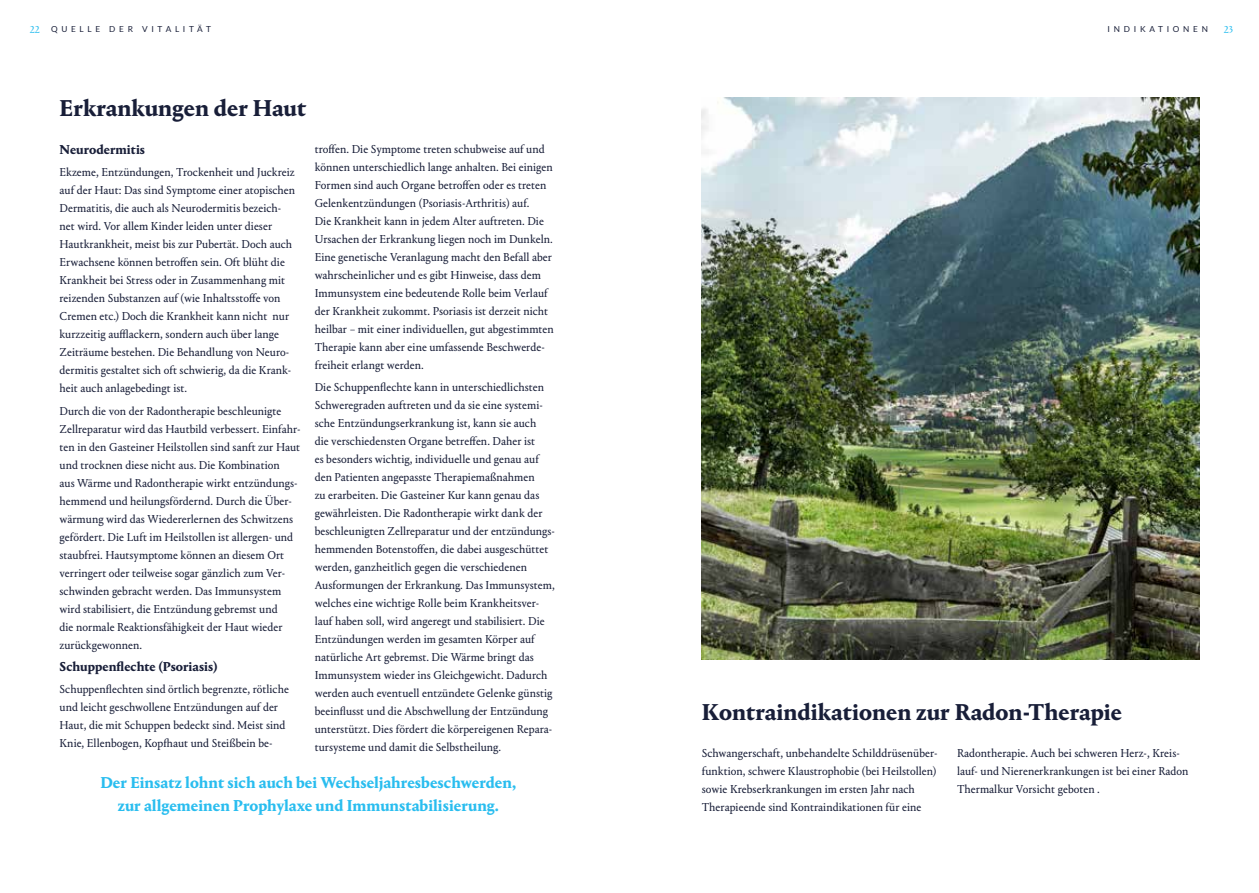
<style>
.page{position:relative;width:1259px;height:893px;background:#fff}
.page>*{position:absolute;margin:0;border:0;box-sizing:border-box;transform-origin:0 0}
.t1{font:700 24px "Portrait Text";color:#181e38}
.t2{font:700 16.5px/22.5px "Portrait Text LF";color:#29bdef;text-align:center}
.t3{font:700 13.5px "Portrait Text";color:#181e38}
.t4{font:12px/18px "Portrait Text";color:#181e38}
.t5{font:10.5px "Portrait";color:#29bdef}
.t6{font:8.25px "Lato";letter-spacing:.45em;color:#181e38}
.s1{font-family:"Portrait";font-size:10.5px;color:#29bdef}
</style>
<div class="page">
<img style="left:702px;top:98px;width:497px;height:561px">
<p class="t6" style="left:30px;top:25px;width:183px"><span class="s1">22</span> QUELLE DER VITALITÄT</p>
<p class="t6" style="left:1107px;top:25px;width:102px">INDIKATIONEN</p>
<p class="t5" style="left:1223px;top:23px;width:11px">23</p>
<h1 class="t1" style="left:60px;top:90px;width:248px">Erkrankungen der Haut</h1>
<p class="t4" style="left:315px;top:140px;width:241px">troffen. Die Symptome treten schubweise auf und können unterschiedlich lange anhalten. Bei einigen Formen sind auch Organe betroffen oder es treten Gelenkentzündungen (Psoriasis-Arthritis) auf.<br>Die Krankheit kann in jedem Alter auftreten. Die Ursachen der Erkrankung liegen noch im Dunkeln.<br>Eine genetische Veranlagung macht den Befall aber wahrscheinlicher und es gibt Hinweise, dass dem Immunsystem eine bedeutende Rolle beim Verlauf der Krankheit zukommt. Psoriasis ist derzeit nicht heilbar – mit einer individuellen, gut abgestimmten Therapie kann aber eine umfassende Beschwerde&shy;freiheit erlangt werden.</p>
<p class="t4" style="left:315px;top:378px;width:242px">Die Schuppenflechte kann in unterschiedlichsten Schweregraden auftreten und da sie eine systemi&shy;sche Entzündungserkrankung ist, kann sie auch<br>die verschiedensten Organe betreffen. Daher ist<br>es besonders wichtig, individuelle und genau auf den Patienten angepasste Therapiemaßnahmen<br>zu erarbeiten. Die Gasteiner Kur kann genau das gewährleisten. Die Radontherapie wirkt dank der beschleunigten Zellreparatur und der entzündungs&shy;hemmenden Botenstoffen, die dabei ausgeschüttet werden, ganzheitlich gegen die verschiedenen Ausformungen der Erkrankung. Das Immunsystem, welches eine wichtige Rolle beim Krankheitsver&shy;lauf haben soll, wird angeregt und stabilisiert. Die Entzündungen werden im gesamten Körper auf natürliche Art gebremst. Die Wärme bringt das Immunsystem wieder ins Gleichgewicht. Dadurch werden auch eventuell entzündete Gelenke günstig beeinflusst und die Abschwellung der Entzündung unterstützt. Dies fördert die körpereigenen Repara&shy;tursysteme und damit die Selbstheilung.</p>
<h2 class="t2" style="left:100px;top:770px;width:417px">Der Einsatz lohnt sich auch bei Wechseljahresbeschwerden, zur allgemeinen Prophylaxe und Immunstabilisierung.</h2>
<p class="t3" style="left:60px;top:140px;width:87px">Neurodermitis</p>
<p class="t4" style="left:60px;top:163px;width:237px">Ekzeme, Entzündungen, Trockenheit und Juckreiz auf der Haut: Das sind Symptome einer atopischen Dermatitis, die auch als Neurodermitis bezeich&shy;net wird. Vor allem Kinder leiden unter dieser Hautkrankheit, meist bis zur Pubertät. Doch auch Erwachsene können betroffen sein. Oft blüht die Krankheit bei Stress oder in Zusammenhang mit reizenden Substanzen auf (wie Inhaltsstoffe von Cremen etc.) Doch die Krankheit kann nicht nur kurzzeitig aufflackern, sondern auch über lange Zeiträume bestehen. Die Behandlung von Neuro&shy;dermitis gestaltet sich oft schwierig, da die Krank&shy;heit auch anlagebedingt ist.</p>
<p class="t4" style="left:60px;top:401px;width:242px">Durch die von der Radontherapie beschleunigte Zellreparatur wird das Hautbild verbessert. Einfahr&shy;ten in den Gasteiner Heilstollen sind sanft zur Haut und trocknen diese nicht aus. Die Kombination<br>aus Wärme und Radontherapie wirkt entzündungs&shy;hemmend und heilungsfördernd. Durch die Über&shy;wärmung wird das Wiedererlernen des Schwitzens gefördert. Die Luft im Heilstollen ist allergen- und staubfrei. Hautsymptome können an diesem Ort verringert oder teilweise sogar gänzlich zum Ver&shy;schwinden gebracht werden. Das Immunsystem wird stabilisiert, die Entzündung gebremst und<br>die normale Reaktionsfähigkeit der Haut wieder zurückgewonnen.</p>
<p class="t3" style="left:60px;top:657px;width:160px">Schuppenflechte (Psoriasis)</p>
<p class="t4" style="left:60px;top:680px;width:231px">Schuppenflechten sind örtlich begrenzte, rötliche und leicht geschwollene Entzündungen auf der Haut, die mit Schuppen bedeckt sind. Meist sind Knie, Ellenbogen, Kopfhaut und Steißbein be-</p>
<h1 class="t1" style="left:702px;top:694px;width:422px">Kontraindikationen zur Radon-Therapie</h1>
<p class="t4" style="left:702px;top:744px;width:237px">Schwangerschaft, unbehandelte Schilddrüsenüber&shy;funktion, schwere Klaustrophobie (bei Heilstollen) sowie Krebserkrankungen im ersten Jahr nach Therapieende sind Kontraindikationen für eine</p>
<p class="t4" style="left:957px;top:744px;width:233px">Radontherapie. Auch bei schweren Herz-, Kreis&shy;lauf- und Nierenerkrankungen ist bei einer Radon<br>Thermalkur Vorsicht geboten .</p>
</div>
